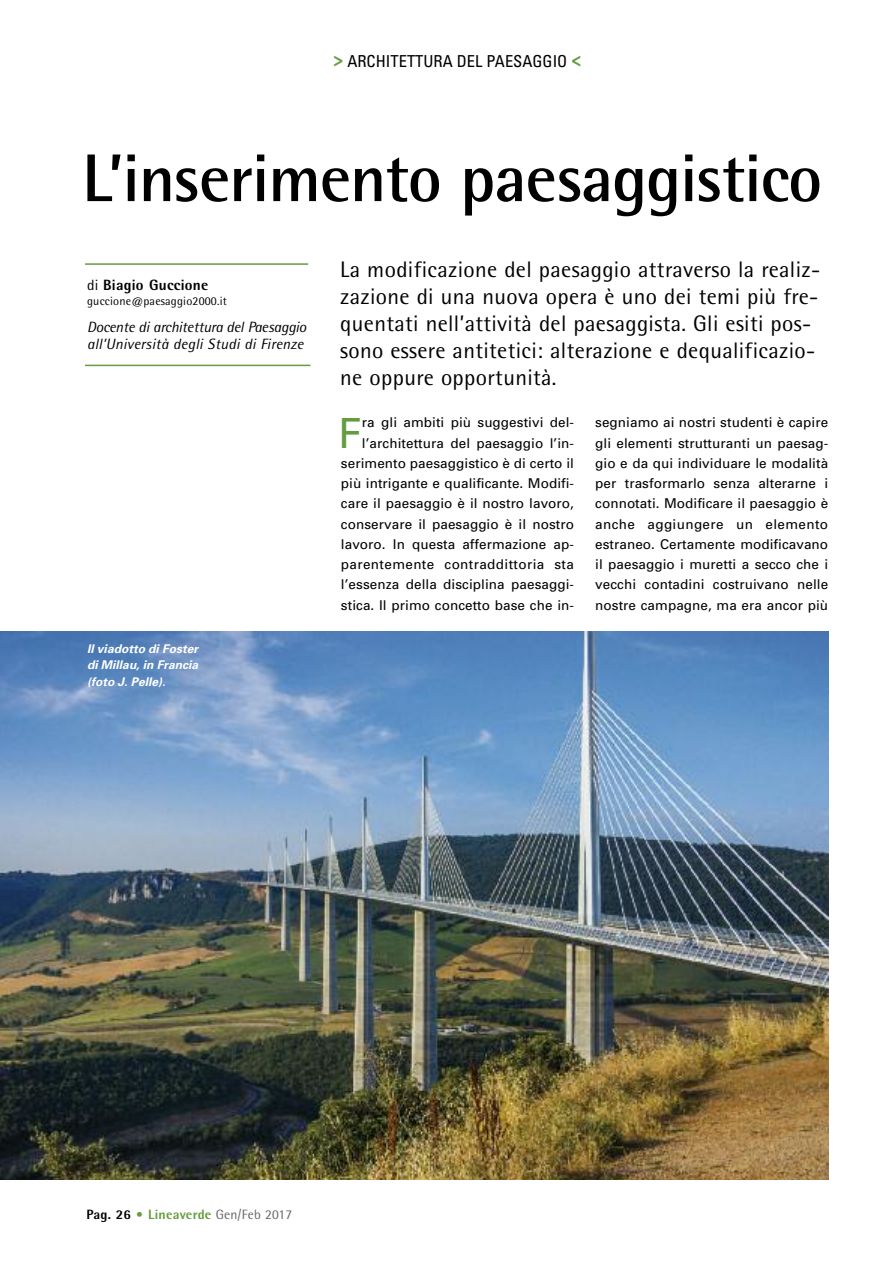
<style>
.page{position:relative;width:893px;height:1263px;background:#fff}
.page>*{position:absolute;margin:0;border:0;box-sizing:border-box;transform-origin:0 0}
.t1{font:700 67.5px "Rotis Semi Sans";letter-spacing:-.015em;color:#000}
.t2{font:41.55px "Univers";color:#659c3f}
.t3{font:22.5px/27px "Rotis Semi Sans";letter-spacing:.015em;color:#000}
.t4{font:condensed 16.5px "Univers";color:#000}
.t5{font:italic 14.85px/17.9px "Rotis Semi Sans";letter-spacing:-.015em;color:#000}
.t6{font:800 14.85px "Rotis Semi Sans";letter-spacing:.015em;color:#000}
.t7{font:13.5px/20.2px "Univers";letter-spacing:.005em;color:#000;text-align:right}
.t8{font:800 13.5px "Rotis Semi Sans";letter-spacing:.015em;color:#659c3f}
.t9{font:italic 700 12px/16.5px "Univers";color:#fff;text-align:justify}
.t10{font:12px "Rotis Semi Sans";letter-spacing:.015em;color:#000}
.s1{font-weight:700;font-size:19.5px;color:#659c3f}
.s2{font-weight:400}
.s3{color:#000}
.s4{font-weight:400;color:#666}
</style>
<div class="page">
<hr style="left:85px;top:365px;width:225px;height:1px;background:#659c3f">
<hr style="left:85px;top:263px;width:223px;height:2px;background:#659c3f">
<img style="left:0;top:631px;width:828px;height:549px">
<p class="t4" style="left:334px;top:55px;width:249px"><span class="s1">&gt;</span> ARCHITETTURA DEL PAESAGGIO <span class="s1">&lt;</span></p>
<h1 class="t1" style="left:82px;top:155px;width:741px">L’inserimento paesaggistico</h1>
<p class="t6" style="left:87px;top:279px;width:123px"><span class="s2">di</span> Biagio Guccione</p>
<p class="t10" style="left:87px;top:296px;width:141px">guccione@paesaggio2000.it</p>
<p class="t5" style="left:87px;top:319px;width:221px">Docente di architettura del Paesaggio all’Università degli Studi di Firenze</p>
<p class="t9" style="left:87px;top:641px;width:112px">Il viadotto di Foster di Millau, in Francia (foto J. Pelle).</p>
<p class="t3" style="left:340px;top:258px;width:481px">La modificazione del paesaggio attraverso la realiz&shy;zazione di una nuova opera è uno dei temi più fre&shy;quentati nell’attività del paesaggista. Gli esiti pos&shy;sono essere antitetici: alterazione e dequalificazio&shy;ne oppure opportunità.</p>
<h2 class="t2" style="left:339px;top:418px;width:25px">F</h2>
<p class="t7" style="left:341px;top:414px;width:235px">ra gli ambiti più suggestivi del&shy;l’architettura del paesaggio l’in&shy;serimento paesaggistico è di certo il più intrigante e qualificante. Modifi&shy;care il paesaggio è il nostro lavoro, conservare il paesaggio è il nostro lavoro. In questa affermazione ap&shy;parentemente contraddittoria sta l’essenza della disciplina paesaggi&shy;stica. Il primo concetto base che in-</p>
<p class="t7" style="left:595px;top:414px;width:235px;text-align:justify">segniamo ai nostri studenti è capire gli elementi strutturanti un paesag&shy;gio e da qui individuare le modalità per trasformarlo senza alterarne i connotati. Modificare il paesaggio è anche aggiungere un elemento estraneo. Certamente modificavano il paesaggio i muretti a secco che i vecchi contadini costruivano nelle nostre campagne, ma era ancor più</p>
<p class="t8" style="left:87px;top:1209px;width:207px"><span class="s3">Pag. 26</span> • Lineaverde <span class="s4">Gen/Feb 2017</span></p>
</div>
